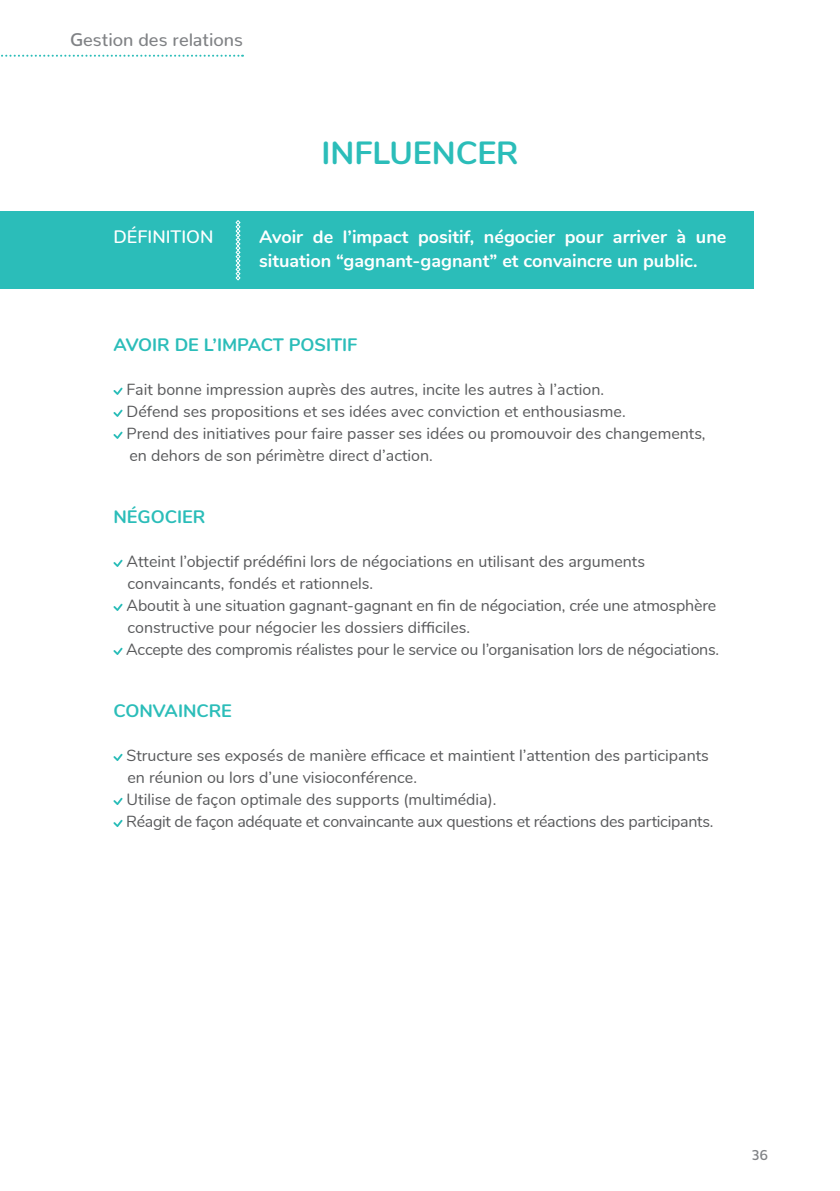
<style>
.page{position:relative;width:840px;height:1191px;background:#fff}
.page>*{position:absolute;margin:0;border:0;box-sizing:border-box;transform-origin:0 0}
.t1{font:700 32px "Nunito";color:#2bbdb9}
.t2{font:700 18px/24px "Nunito";color:#fff}
.t3{font:700 18px "Nunito";color:#2bbdb9}
.t4{font:500 18px "Nunito";color:#808285}
.t5{font:600 18px "Nunito";color:#fff}
.t6{font:16px/22px "Nunito";color:#58595b}
.t7{font:500 14px "Nunito";color:#808285}
</style>
<div class="page">
<div style="left:0;top:211px;width:753px;height:77px;background:#2bbdb9"></div>
<svg style="left:235px;top:220px;width:5px;height:60px"></svg>
<svg style="left:113px;top:387px;width:9px;height:8px"></svg>
<svg style="left:113px;top:409px;width:9px;height:8px"></svg>
<svg style="left:113px;top:431px;width:9px;height:8px"></svg>
<svg style="left:113px;top:559px;width:9px;height:8px"></svg>
<svg style="left:113px;top:603px;width:9px;height:8px"></svg>
<svg style="left:113px;top:647px;width:9px;height:8px"></svg>
<svg style="left:113px;top:753px;width:9px;height:8px"></svg>
<svg style="left:113px;top:797px;width:9px;height:8px"></svg>
<svg style="left:113px;top:819px;width:9px;height:8px"></svg>
<svg style="left:1px;top:55px;width:242px;height:2px"></svg>
<p class="t4" style="left:70px;top:24px;width:174px">Gestion des relations</p>
<p class="t5" style="left:113px;top:223px;width:101px">DÉFINITION</p>
<h1 class="t1" style="left:321px;top:130px;width:198px">INFLUENCER</h1>
<p class="t2" style="left:259px;top:223px;width:468px">Avoir de l’impact positif, négocier pour arriver à une situation “gagnant-gagnant” et convaincre un public.</p>
<p class="t3" style="left:113px;top:331px;width:245px">AVOIR DE L’IMPACT POSITIF</p>
<p class="t6" style="left:127px;top:377px;width:580px">Fait bonne impression auprès des autres, incite les autres à l’action.<br>Défend ses propositions et ses idées avec conviction et enthousiasme.<br>Prend des initiatives pour faire passer ses idées ou promouvoir des changements, en dehors de son périmètre direct d’action.</p>
<p class="t3" style="left:113px;top:503px;width:93px">NÉGOCIER</p>
<p class="t6" style="left:126px;top:549px;width:594px">Atteint l’objectif prédéfini lors de négociations en utilisant des arguments convaincants, fondés et rationnels.<br>Aboutit à une situation gagnant-gagnant en fin de négociation, crée une atmosphère constructive pour négocier les dossiers difficiles.<br>Accepte des compromis réalistes pour le service ou l’organisation lors de négociations.</p>
<p class="t3" style="left:113px;top:697px;width:120px">CONVAINCRE</p>
<p class="t6" style="left:126px;top:743px;width:588px">Structure ses exposés de manière efficace et maintient l’attention des participants en réunion ou lors d’une visioconférence.<br>Utilise de façon optimale des supports (multimédia).<br>Réagit de façon adéquate et convaincante aux questions et réactions des participants.</p>
<p class="t7" style="left:751px;top:1142px;width:18px">36</p>
</div>
